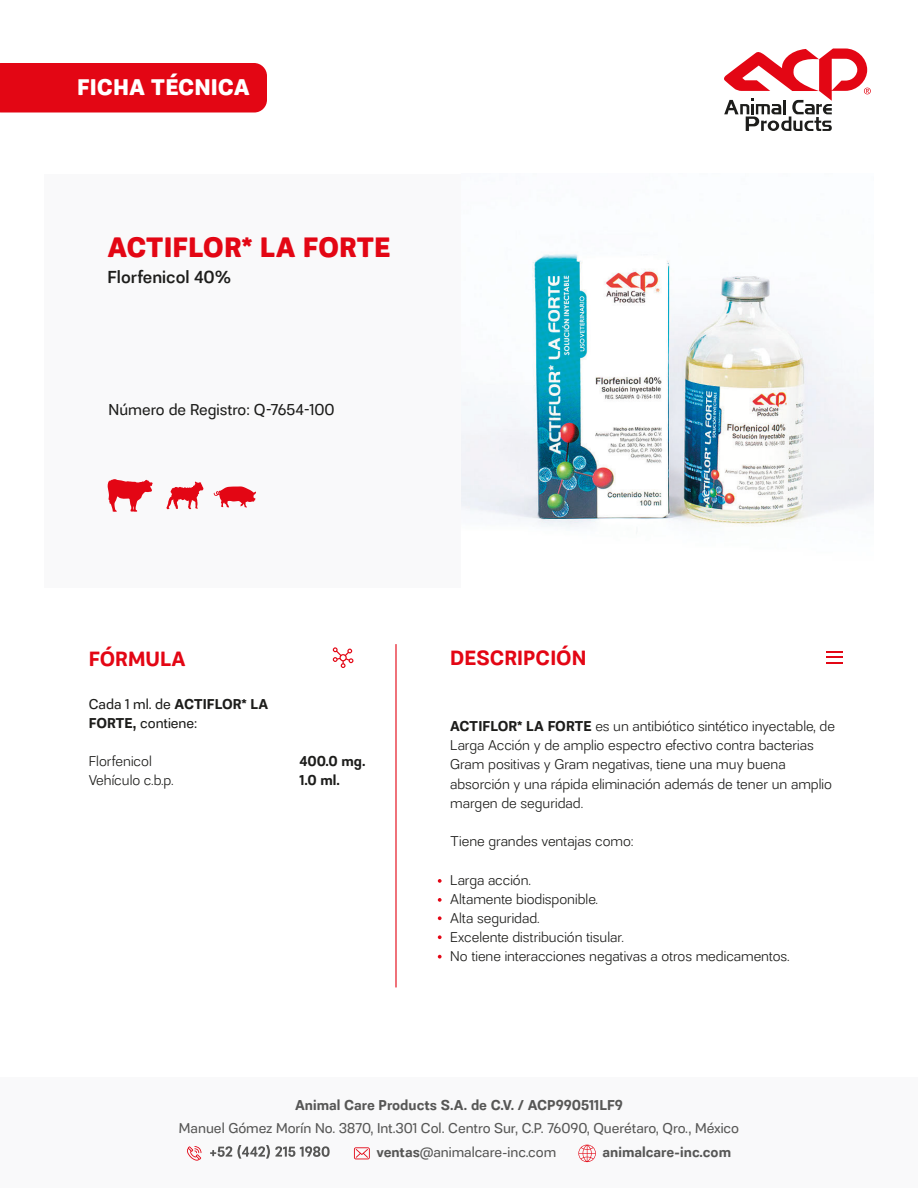
<style>
.page{position:relative;width:918px;height:1188px;background:#fff}
.page>*{position:absolute;margin:0;border:0;box-sizing:border-box;transform-origin:0 0}
.t1{font:700 26.4px "Quiroh";color:#e30614}
.t2{font:700 21.3px "Quiroh";color:#fff}
.t3{font:600 19.5px "Quiroh";color:#e30614}
.t4{font:500 16.5px "Quiroh";color:#1d1d1b}
.t5{font:15px "Quiroh";color:#1d1d1b}
.t6{font:300 13.5px/19.2px "Quiroh";color:#1d1d1b}
.t7{font:13.5px/23.7px "Quiroh";color:#575756}
.t8{font:600 13.5px "Quiroh";color:#575756}
.t9{font:13.5px/19.2px "Quiroh";color:#1d1d1b}
.t10{font:600 13.5px/19.2px "Quiroh";color:#1d1d1b}
.s1{font-weight:600}
</style>
<div class="page">
<div style="left:0;top:63px;width:267px;height:49px;background:#e30614"></div>
<svg style="left:724px;top:48px;width:147px;height:83px"></svg>
<div style="left:0;top:1077px;width:918px;height:110px;background:#f9f9fa"></div>
<svg style="left:210px;top:1145px;width:120px;height:14px"></svg>
<svg style="left:187px;top:1146px;width:14px;height:15px"></svg>
<svg style="left:354px;top:1147px;width:16px;height:12px"></svg>
<svg style="left:578px;top:1145px;width:18px;height:17px"></svg>
<div style="left:44px;top:174px;width:417px;height:413px;background:#f9f9fa"></div>
<img style="left:462px;top:254px;width:412px;height:275px">
<svg style="left:166px;top:482px;width:37px;height:27px"></svg>
<svg style="left:214px;top:486px;width:42px;height:22px"></svg>
<svg style="left:108px;top:479px;width:45px;height:33px"></svg>
<svg style="left:333px;top:647px;width:20px;height:21px"></svg>
<hr style="left:395px;top:644px;width:2px;height:343px;background:#e30614">
<svg style="left:826px;top:651px;width:17px;height:12px"></svg>
<svg style="left:438px;top:879px;width:4px;height:4px"></svg>
<svg style="left:438px;top:898px;width:4px;height:4px"></svg>
<svg style="left:438px;top:916px;width:4px;height:4px"></svg>
<svg style="left:438px;top:935px;width:4px;height:4px"></svg>
<svg style="left:438px;top:955px;width:4px;height:4px"></svg>
<h2 class="t2" style="left:77px;top:73px;width:174px">FICHA TÉCNICA</h2>
<h1 class="t1" style="left:107px;top:229px;width:285px">ACTIFLOR* LA FORTE</h1>
<p class="t4" style="left:107px;top:266px;width:125px">Florfenicol 40%</p>
<p class="t5" style="left:109px;top:400px;width:228px">Número de Registro: Q-7654-100</p>
<h3 class="t3" style="left:89px;top:645px;width:99px">FÓRMULA</h3>
<p class="t9" style="left:89px;top:694px;width:181px">Cada 1 ml. de <span class="s1">ACTIFLOR* LA<br>FORTE,</span> contiene:</p>
<p class="t6" style="left:89px;top:752px;width:86px">Florfenicol<br>Vehículo c.b.p.</p>
<p class="t10" style="left:300px;top:752px;width:68px">400.0 mg.<br>1.0 ml.</p>
<h3 class="t3" style="left:450px;top:645px;width:138px">DESCRIPCIÓN</h3>
<p class="t6" style="left:450px;top:717px;width:386px"><span class="s1">ACTIFLOR* LA FORTE</span> es un antibiótico sintético inyectable, de Larga Acción y de amplio espectro efectivo contra bacterias Gram positivas y Gram negativas, tiene una muy buena absorción y una rápida eliminación además de tener un amplio margen de seguridad.</p>
<p class="t6" style="left:450px;top:832px;width:185px">Tiene grandes ventajas como:</p>
<p class="t6" style="left:450px;top:870px;width:341px">Larga acción.<br>Altamente biodisponible.<br>Alta seguridad.<br>Excelente distribución tisular.<br>No tiene interacciones negativas a otros medicamentos.</p>
<p class="t8" style="left:295px;top:1096px;width:329px">Animal Care Products S.A. de C.V. / ACP990511LF9</p>
<p class="t7" style="left:377px;top:1116px;width:364px;text-indent:-198px">Manuel Gómez Morín No. 3870, Int.301 Col. Centro Sur, C.P. 76090, Querétaro, Qro., México <span class="s1">ventas</span>@animalcare-inc.com</p>
<p class="t8" style="left:603px;top:1142px;width:130px">animalcare-inc.com</p>
</div>
